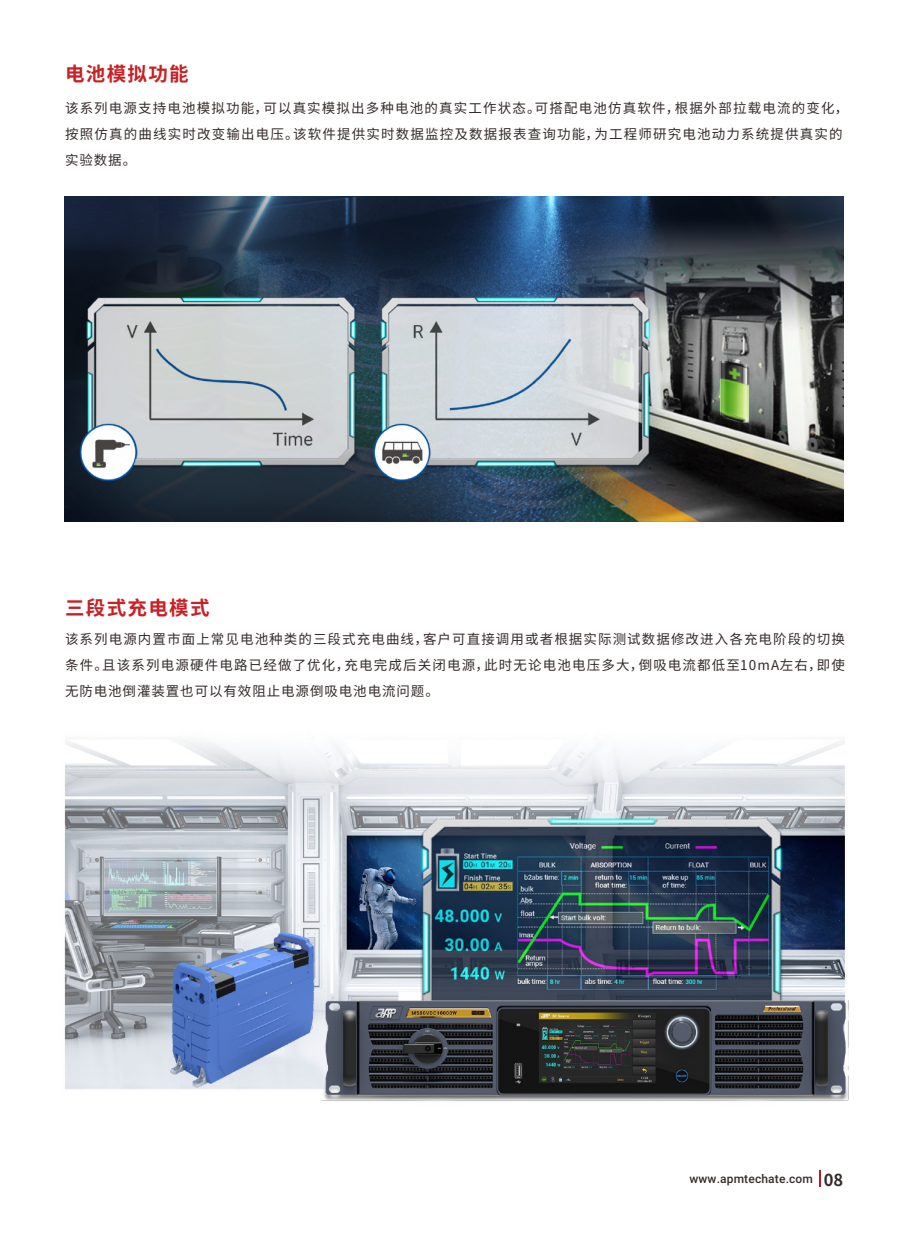
<style>
.page{position:relative;width:906px;height:1238px;background:#fff}
.page>*{position:absolute;margin:0;border:0;box-sizing:border-box;transform-origin:0 0}
.t1{font:700 19.5px "Source Han Sans CN";letter-spacing:.07em;color:#c72025}
.t2{font:13.5px/26px "Source Han Sans CN";letter-spacing:.085em;color:#332b2a;text-align:justify}
.t3{font:500 12px "Roboto";letter-spacing:.01em;color:#332b2a}
.s1{font-family:"Source Han Sans CN";font-weight:400}
.s2{font-family:"Source Han Sans CN";font-weight:700;font-size:16.5px}
</style>
<div class="page">
<svg style="left:819px;top:1170px;width:1px;height:16px"></svg>
<img style="left:64px;top:196px;width:779px;height:325px">
<img style="left:63px;top:740px;width:786px;height:361px">
<h1 class="t1" style="left:65px;top:64px;width:125px">电池模拟功能</h1>
<p class="t2" style="left:65px;top:95px;width:785px;text-align:left">该系列电源⽀持电池模拟功能，可以真实模拟出多种电池的真实⼯作状态。可搭配电池仿真软件，根据外部拉载电流的变化，按照仿真的曲线实时改变输出电压。该软件提供实时数据监控及数据报表查询功能，为⼯程师研究电池动⼒系统提供真实的实验数据。</p>
<h1 class="t1" style="left:65px;top:598px;width:146px">三段式充电模式</h1>
<p class="t2" style="left:65px;top:626px;width:781px">该系列电源内置市⾯上常⻅电池种类的三段式充电曲线，客⼾可直接调⽤或者根据实际测试数据修改进⼊各充电阶段的切换条件。且该系列电源硬件电路已经做了优化，充电完成后关闭电源，此时⽆论电池电压多⼤，倒吸电流都低⾄10mA左右，即使⽆防电池倒灌装置也可以有效阻⽌电源倒吸电池电流问题。</p>
<p class="t3" style="left:689px;top:1173px;width:155px">www<span class="s1">.</span>apmtechate<span class="s1">.</span>com <span class="s2">08</span></p>
</div>
